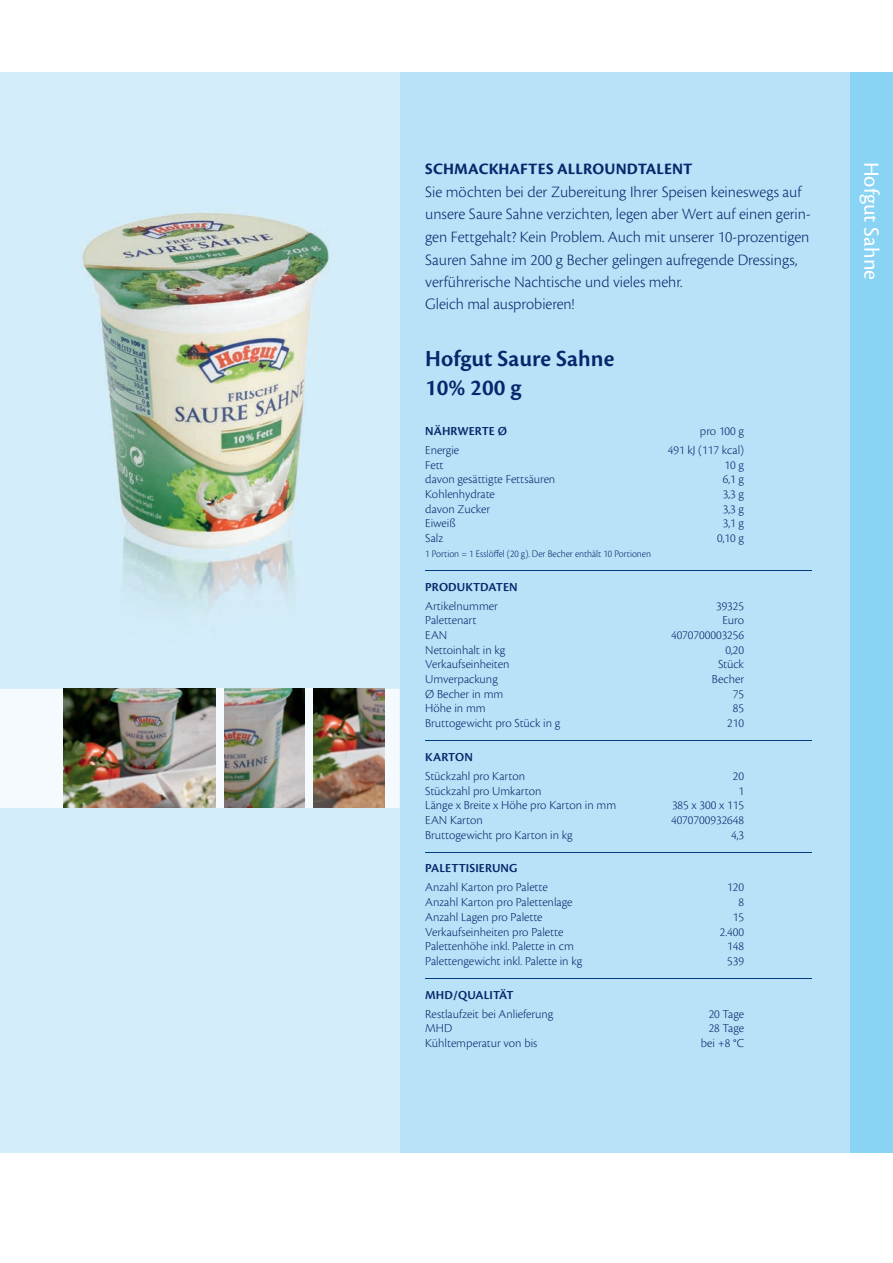
<style>
.page{position:relative;width:893px;height:1263px;background:#fff}
.page>*{position:absolute;margin:0;border:0;box-sizing:border-box;transform-origin:0 0}
.t1{font:600 24px/28.5px "Cronos Pro";color:#04286b}
.t2{font:22.5px "Cronos Pro";color:#fff}
.t3{font:300 16.5px/22.5px "Cronos Pro";letter-spacing:-.005em;color:#04286b}
.t4{font:700 16.5px "Cronos Pro";letter-spacing:.005em;color:#04286b}
.t5{font:300 12.75px "Cronos Pro";color:#04286b}
.t6{font:600 12.75px "Cronos Pro";letter-spacing:.005em;color:#04286b}
.t7{font:300 10.5px "Cronos Pro";color:#04286b;scale:.95 1}
</style>
<div class="page">
<div style="left:0;top:72px;width:893px;height:1080px;background:#b9e1f7"></div>
<div style="left:0;top:72px;width:400px;height:1080px;background:#d4edfa"></div>
<div style="left:850px;top:72px;width:43px;height:1080px;background:#89d3f4"></div>
<img style="left:64px;top:212px;width:290px;height:477px">
<div style="left:0;top:689px;width:400px;height:119px;background:#f4fafd"></div>
<img style="left:313px;top:689px;width:72px;height:119px">
<img style="left:64px;top:689px;width:152px;height:119px">
<img style="left:224px;top:689px;width:81px;height:119px">
<hr style="left:425px;top:570px;width:387px;height:1px;background:#013d7d">
<hr style="left:425px;top:741px;width:387px;height:1px;background:#013d7d">
<hr style="left:425px;top:852px;width:387px;height:1px;background:#013d7d">
<hr style="left:425px;top:978px;width:387px;height:1px;background:#013d7d">
<p class="t4" style="left:425px;top:160px;width:269px">SCHMACKHAFTES ALLROUNDTALENT</p>
<p class="t3" style="left:425px;top:180px;width:387px">Sie möchten bei der Zubereitung Ihrer Speisen keineswegs auf unsere Saure Sahne verzichten, legen aber Wert auf einen gerin&shy;gen Fettgehalt? Kein Problem. Auch mit unserer 10-prozentigen Sauren Sahne im 200 g Becher gelingen aufregende Dressings, verführerische Nachtische und vieles mehr.<br>Gleich mal ausprobieren!</p>
<h1 class="t1" style="left:425px;top:345px;width:191px">Hofgut Saure Sahne<br>10% 200 g</h1>
<p class="t6" style="left:425px;top:424px;width:83px">NÄHRWERTE Ø</p>
<p class="t5" style="left:700px;top:424px;width:46px">pro 100 g</p>
<p class="t5" style="left:425px;top:443px;width:36px">Energie</p>
<p class="t5" style="left:668px;top:443px;width:78px">491 kJ (117 kcal)</p>
<p class="t5" style="left:425px;top:457px;width:20px">Fett</p>
<p class="t5" style="left:725px;top:457px;width:21px">10 g</p>
<p class="t5" style="left:425px;top:472px;width:132px">davon gesättigte Fettsäuren</p>
<p class="t5" style="left:723px;top:472px;width:23px">6,1 g</p>
<p class="t5" style="left:425px;top:487px;width:71px">Kohlenhydrate</p>
<p class="t5" style="left:723px;top:487px;width:23px">3,3 g</p>
<p class="t5" style="left:425px;top:501px;width:67px">davon Zucker</p>
<p class="t5" style="left:723px;top:501px;width:23px">3,3 g</p>
<p class="t5" style="left:425px;top:516px;width:32px">Eiweiß</p>
<p class="t5" style="left:723px;top:516px;width:23px">3,1 g</p>
<p class="t5" style="left:425px;top:531px;width:19px">Salz</p>
<p class="t5" style="left:717px;top:531px;width:28px">0,10 g</p>
<p class="t7" style="left:425px;top:547px;width:239px">1 Portion = 1 Esslöffel (20 g). Der Becher enthält 10 Portionen</p>
<p class="t6" style="left:425px;top:579px;width:94px">PRODUKTDATEN</p>
<p class="t5" style="left:425px;top:598px;width:74px">Artikelnummer</p>
<p class="t5" style="left:716px;top:598px;width:30px">39325</p>
<p class="t5" style="left:425px;top:613px;width:53px">Palettenart</p>
<p class="t5" style="left:723px;top:613px;width:23px">Euro</p>
<p class="t5" style="left:425px;top:628px;width:24px">EAN</p>
<p class="t5" style="left:671px;top:628px;width:75px">4070700003256</p>
<p class="t5" style="left:425px;top:642px;width:82px">Nettoinhalt in kg</p>
<p class="t5" style="left:725px;top:642px;width:20px">0,20</p>
<p class="t5" style="left:425px;top:657px;width:86px">Verkaufseinheiten</p>
<p class="t5" style="left:718px;top:657px;width:27px">Stück</p>
<p class="t5" style="left:425px;top:672px;width:74px">Umverpackung</p>
<p class="t5" style="left:712px;top:672px;width:34px">Becher</p>
<p class="t5" style="left:425px;top:686px;width:80px">Ø Becher in mm</p>
<p class="t5" style="left:733px;top:686px;width:13px">75</p>
<p class="t5" style="left:425px;top:701px;width:62px">Höhe in mm</p>
<p class="t5" style="left:733px;top:701px;width:13px">85</p>
<p class="t5" style="left:425px;top:716px;width:137px">Bruttogewicht pro Stück in g</p>
<p class="t5" style="left:727px;top:716px;width:18px">210</p>
<p class="t6" style="left:425px;top:750px;width:49px">KARTON</p>
<p class="t5" style="left:425px;top:769px;width:101px">Stückzahl pro Karton</p>
<p class="t5" style="left:733px;top:769px;width:13px">20</p>
<p class="t5" style="left:425px;top:783px;width:118px">Stückzahl pro Umkarton</p>
<p class="t5" style="left:738px;top:783px;width:7px">1</p>
<p class="t5" style="left:425px;top:798px;width:193px">Länge x Breite x Höhe pro Karton in mm</p>
<p class="t5" style="left:672px;top:798px;width:74px">385 x 300 x 115</p>
<p class="t5" style="left:425px;top:813px;width:59px">EAN Karton</p>
<p class="t5" style="left:671px;top:813px;width:75px">4070700932648</p>
<p class="t5" style="left:425px;top:827px;width:149px">Bruttogewicht pro Karton in kg</p>
<p class="t5" style="left:731px;top:827px;width:15px">4,3</p>
<p class="t6" style="left:425px;top:861px;width:94px">PALETTISIERUNG</p>
<p class="t5" style="left:425px;top:880px;width:124px">Anzahl Karton pro Palette</p>
<p class="t5" style="left:727px;top:880px;width:18px">120</p>
<p class="t5" style="left:425px;top:895px;width:149px">Anzahl Karton pro Palettenlage</p>
<p class="t5" style="left:738px;top:895px;width:7px">8</p>
<p class="t5" style="left:425px;top:909px;width:119px">Anzahl Lagen pro Palette</p>
<p class="t5" style="left:733px;top:909px;width:13px">15</p>
<p class="t5" style="left:425px;top:924px;width:140px">Verkaufseinheiten pro Palette</p>
<p class="t5" style="left:720px;top:924px;width:26px">2.400</p>
<p class="t5" style="left:425px;top:939px;width:150px">Palettenhöhe inkl. Palette in cm</p>
<p class="t5" style="left:727px;top:939px;width:18px">148</p>
<p class="t5" style="left:425px;top:954px;width:159px">Palettengewicht inkl. Palette in kg</p>
<p class="t5" style="left:727px;top:954px;width:18px">539</p>
<p class="t6" style="left:425px;top:987px;width:90px">MHD/QUALITÄT</p>
<p class="t5" style="left:425px;top:1006px;width:130px">Restlaufzeit bei Anlieferung</p>
<p class="t5" style="left:709px;top:1006px;width:37px">20 Tage</p>
<p class="t5" style="left:425px;top:1021px;width:29px">MHD</p>
<p class="t5" style="left:709px;top:1021px;width:37px">28 Tage</p>
<p class="t5" style="left:425px;top:1036px;width:114px">Kühltemperatur von bis</p>
<p class="t5" style="left:701px;top:1036px;width:45px">bei +8 °C</p>
<h2 class="t2" style="left:884px;top:162px;width:120px;rotate:90deg">Hofgut Sahne</h2>
</div>
